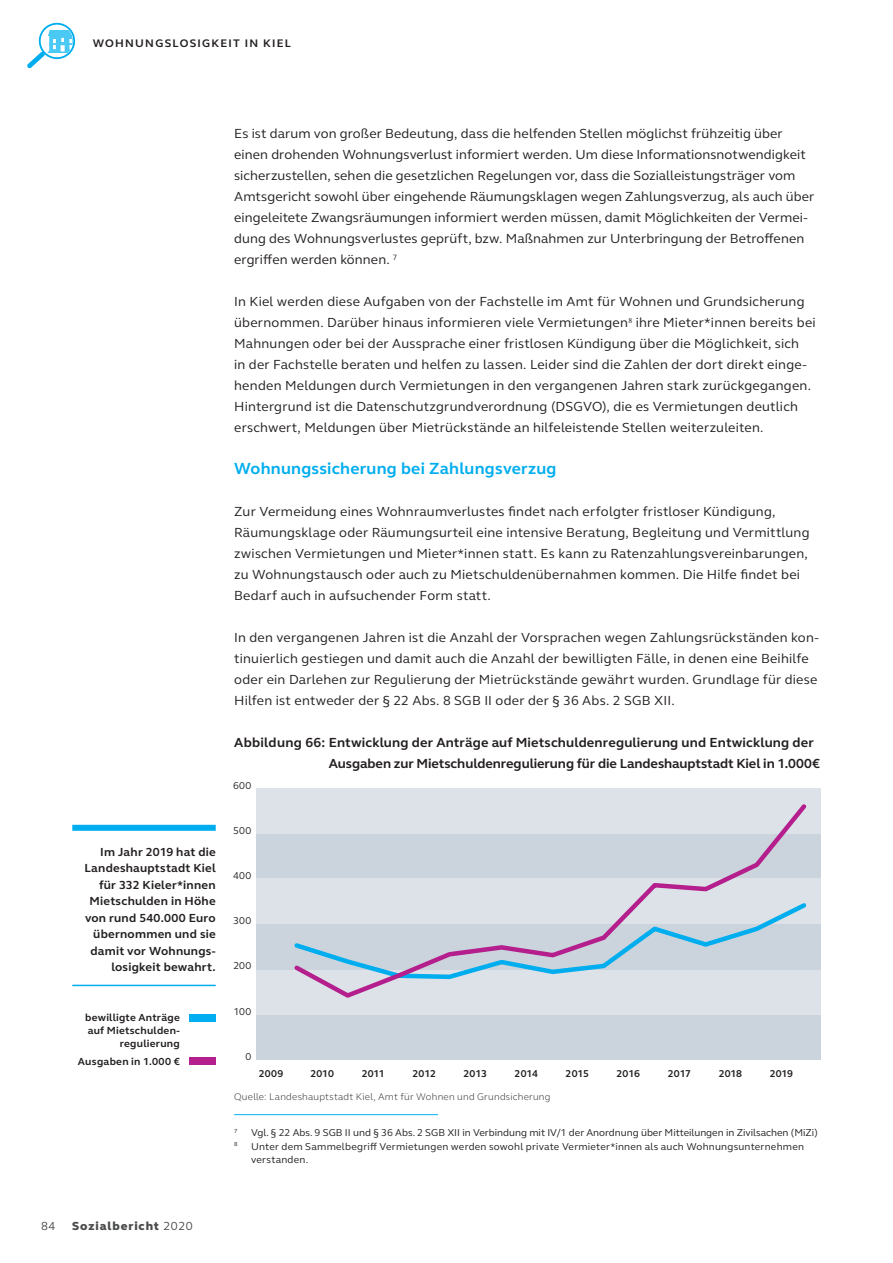
<style>
.page{position:relative;width:893px;height:1263px;background:#fff}
.page>*{position:absolute;margin:0;border:0;box-sizing:border-box;transform-origin:0 0}
.t1{font:700 16.5px "FS Elliot";letter-spacing:.015em;color:#00aeef}
.t2{font:13.5px/21px "FS Elliot";letter-spacing:.015em;color:#231f20}
.t3{font:700 13.5px/21px "FS Elliot";letter-spacing:.005em;color:#231f20}
.t4{font:700 12px/16.5px "FS Elliot";letter-spacing:.02em;color:#231f20;text-align:right}
.t5{font:800 12px "FS Elliot";letter-spacing:.075em;color:#4b4c4d}
.t6{font:12px "FS Elliot";color:#4b4c4d}
.t7{font:700 11.25px "FS Elliot";letter-spacing:.11em;color:#231f20}
.t8{font:700 10.5px/12.6px "FS Elliot";letter-spacing:.025em;color:#231f20;text-align:right}
.t9{font:10.2px/13.5px "FS Elliot";letter-spacing:.015em;color:#231f20}
.t10{font:700 10.2px "FS Elliot";letter-spacing:-.005em;color:#231f20}
.t11{font:300 9.9px "FS Elliot";letter-spacing:.025em;color:#231f20}
.t12{font:6px "FS Elliot";color:#231f20}
.s1{font-weight:400}
</style>
<div class="page">
<hr style="left:234px;top:1114px;width:204px;height:1px;background:#00aeef">
<div style="left:72px;top:825px;width:144px;height:6px;background:#00aeef"></div>
<hr style="left:72px;top:985px;width:144px;height:1px;background:#00aeef">
<div style="left:256px;top:834px;width:565px;height:45px;background:#cbd4dc"></div>
<div style="left:256px;top:1014px;width:565px;height:45px;background:#cbd4dc"></div>
<div style="left:256px;top:969px;width:565px;height:45px;background:#dce2e8"></div>
<div style="left:256px;top:924px;width:565px;height:45px;background:#cbd4dc"></div>
<div style="left:256px;top:879px;width:565px;height:45px;background:#dce2e8"></div>
<div style="left:256px;top:788px;width:565px;height:46px;background:#dce2e8"></div>
<div style="left:190px;top:1014px;width:26px;height:7px;background:#00aeef"></div>
<div style="left:190px;top:1057px;width:26px;height:8px;background:#b41e8d"></div>
<svg style="left:291px;top:804px;width:519px;height:194px"></svg>
<svg style="left:27px;top:22px;width:49px;height:46px"></svg>
<p class="t7" style="left:93px;top:35px;width:200px">WOHNUNGSLOSIGKEIT IN KIEL</p>
<p class="t4" style="left:84px;top:843px;width:133px">Im Jahr 2019 hat die<br>Landeshauptstadt Kiel für 332 Kieler*innen<br>Mietschulden in Höhe von rund 540.000 Euro übernommen und sie damit vor Wohnungs&shy;losigkeit bewahrt.</p>
<p class="t8" style="left:85px;top:1011px;width:96px">bewilligte Anträge auf Mietschulden&shy;regulierung</p>
<p class="t8" style="left:78px;top:1055px;width:103px">Ausgaben in 1.000 €</p>
<p class="t2" style="left:234px;top:123px;width:582px">Es ist darum von großer Bedeutung, dass die helfenden Stellen möglichst frühzeitig über einen drohenden Wohnungsverlust informiert werden. Um diese Informationsnotwendigkeit sicherzustellen, sehen die gesetzlichen Regelungen vor, dass die Sozialleistungsträger vom Amtsgericht sowohl über eingehende Räumungsklagen wegen Zahlungsverzug, als auch über eingeleitete Zwangsräumungen informiert werden müssen, damit Möglichkeiten der Vermei&shy;dung des Wohnungsverlustes geprüft, bzw. Maßnahmen zur Unterbringung der Betroffenen ergriffen werden können. <sup>7</sup></p>
<p class="t2" style="left:234px;top:291px;width:583px">In Kiel werden diese Aufgaben von der Fachstelle im Amt für Wohnen und Grundsicherung übernommen. Darüber hinaus informieren viele Vermietungen<sup>8</sup> ihre Mieter*innen bereits bei Mahnungen oder bei der Aussprache einer fristlosen Kündigung über die Möglichkeit, sich<br>in der Fachstelle beraten und helfen zu lassen. Leider sind die Zahlen der dort direkt einge&shy;henden Meldungen durch Vermietungen in den vergangenen Jahren stark zurückgegangen.<br>Hintergrund ist die Datenschutzgrundverordnung (DSGVO), die es Vermietungen deutlich erschwert, Meldungen über Mietrückstände an hilfeleistende Stellen weiterzuleiten.</p>
<p class="t1" style="left:234px;top:457px;width:324px">Wohnungssicherung bei Zahlungsverzug</p>
<p class="t2" style="left:234px;top:501px;width:577px">Zur Vermeidung eines Wohnraumverlustes findet nach erfolgter fristloser Kündigung, Räumungsklage oder Räumungsurteil eine intensive Beratung, Begleitung und Vermittlung zwischen Vermietungen und Mieter*innen statt. Es kann zu Ratenzahlungsvereinbarungen, zu Wohnungstausch oder auch zu Mietschuldenübernahmen kommen. Die Hilfe findet bei Bedarf auch in aufsuchender Form statt.</p>
<p class="t2" style="left:234px;top:627px;width:586px">In den vergangenen Jahren ist die Anzahl der Vorsprachen wegen Zahlungsrückständen kon&shy;tinuierlich gestiegen und damit auch die Anzahl der bewilligten Fälle, in denen eine Beihilfe oder ein Darlehen zur Regulierung der Mietrückstände gewährt wurden. Grundlage für diese Hilfen ist entweder der § 22 Abs. 8 SGB II oder der § 36 Abs. 2 SGB XII.</p>
<p class="t3" style="left:329px;top:732px;width:492px;text-indent:-95px">Abbildung 66: Entwicklung der Anträge auf Mietschuldenregulierung und Entwicklung der<br>Ausgaben zur Mietschuldenregulierung für die Landeshauptstadt Kiel in 1.000€</p>
<p class="t9" style="left:233px;top:779px;width:20px">600</p>
<p class="t9" style="left:233px;top:824px;width:20px">500</p>
<p class="t9" style="left:233px;top:869px;width:20px">400</p>
<p class="t9" style="left:233px;top:914px;width:20px">300</p>
<p class="t9" style="left:233px;top:959px;width:20px">200</p>
<p class="t9" style="left:234px;top:1004px;width:19px">100</p>
<p class="t9" style="left:246px;top:1049px;width:7px">0</p>
<p class="t10" style="left:259px;top:1067px;width:26px">2009</p>
<p class="t10" style="left:310px;top:1067px;width:25px">2010</p>
<p class="t10" style="left:362px;top:1067px;width:25px">2011</p>
<p class="t10" style="left:413px;top:1067px;width:25px">2012</p>
<p class="t10" style="left:464px;top:1067px;width:25px">2013</p>
<p class="t10" style="left:515px;top:1067px;width:25px">2014</p>
<p class="t10" style="left:566px;top:1067px;width:25px">2015</p>
<p class="t10" style="left:617px;top:1067px;width:25px">2016</p>
<p class="t10" style="left:668px;top:1067px;width:25px">2017</p>
<p class="t10" style="left:719px;top:1067px;width:25px">2018</p>
<p class="t10" style="left:770px;top:1067px;width:25px">2019</p>
<p class="t11" style="left:234px;top:1090px;width:318px">Quelle: Landeshauptstadt Kiel, Amt für Wohnen und Grundsicherung</p>
<p class="t12" style="left:234px;top:1127px;width:5px">7</p>
<p class="t9" style="left:251px;top:1126px;width:568px">Vgl. § 22 Abs. 9 SGB II und § 36 Abs. 2 SGB XII in Verbindung mit IV/1 der Anordnung über Mitteilungen in Zivilsachen (MiZi)</p>
<p class="t12" style="left:234px;top:1140px;width:5px">8</p>
<p class="t9" style="left:251px;top:1139px;width:554px">Unter dem Sammelbegriff Vermietungen werden sowohl private Vermieter*innen als auch Wohnungsunternehmen verstanden.</p>
<p class="t6" style="left:41px;top:1217px;width:16px">84</p>
<p class="t5" style="left:72px;top:1218px;width:122px">Sozialbericht <span class="s1">2020</span></p>
</div>
